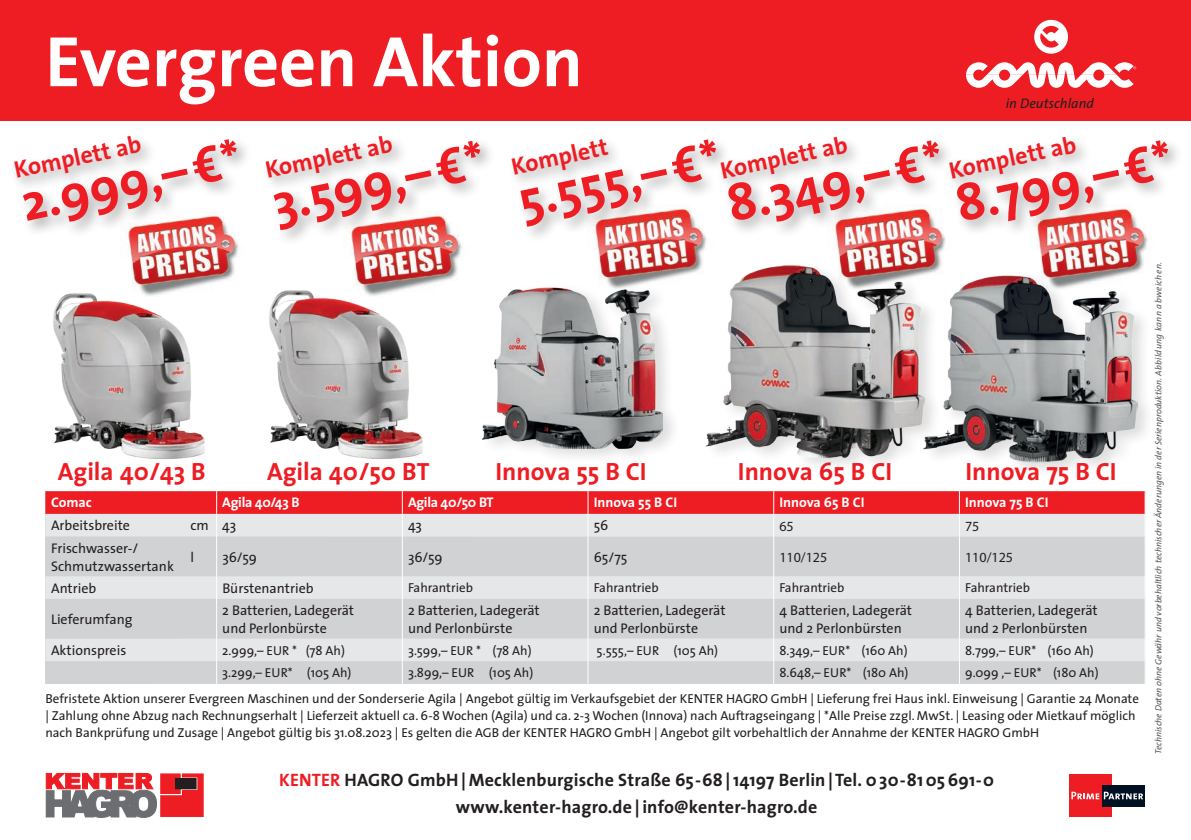
<style>
.page{position:relative;width:1191px;height:840px;background:#fff}
.page>*{position:absolute;margin:0;border:0;box-sizing:border-box;transform-origin:0 0}
.t1{font:700 72px "The Sans";color:#fff}
.t2{font:700 52px "The Sans";color:#ee1d23}
.t3{font:700 25px "The Sans";color:#ee1d23}
.t4{font:700 24px/47.6px "The Sans";color:#ee1d23}
.t5{font:700 18px/26px "The Sans";letter-spacing:.01em;color:#231f20;text-align:center}
.t6{font:14px/18px "The Sans";color:#231f20}
.t7{font:700 14px "The Sans";letter-spacing:-.01em;color:#fff}
.t8{font:14px "Myriad Pro";color:#231f20}
.t9{font:italic 13.8px "The Sans";color:#231f20}
.t10{font:13px/17px "The Sans";color:#231f20}
.t11{font:italic 9px "The Sans";color:#57585a}
.s1{font-size:52px}
.s2{font-family:"Thesis Euro";font-weight:400;font-size:52px}
.s3{font-family:"Thesis Euro";font-weight:400}
.s4{font-size:24px}
.s5{color:#ee1d23}
</style>
<div class="page">
<div style="left:1068px;top:773px;width:43px;height:43px;background:#ee1d23"></div>
<div style="left:1101px;top:784px;width:43px;height:21px;background:#001123"></div>
<svg style="left:1071px;top:791px;width:72px;height:7px"></svg>
<svg style="left:46px;top:772px;width:158px;height:45px"></svg>
<div style="left:176px;top:778px;width:20px;height:10px;background:#231f20"></div>
<img style="left:595px;top:242px;width:111px;height:40px">
<img style="left:836px;top:238px;width:110px;height:22px">
<img style="left:1038px;top:237px;width:110px;height:33px">
<img style="left:128px;top:238px;width:111px;height:54px">
<img style="left:352px;top:246px;width:110px;height:43px">
<div style="left:0;top:0;width:1191px;height:120px;background:#ee1d23"></div>
<div style="left:262px;top:132px;width:234px;height:114px;background:#231f20;opacity:.35"></div>
<div style="left:508px;top:136px;width:223px;height:106px;background:#231f20;opacity:.35"></div>
<div style="left:716px;top:133px;width:238px;height:105px;background:#231f20;opacity:.35"></div>
<div style="left:945px;top:132px;width:238px;height:105px;background:#231f20;opacity:.35"></div>
<svg style="left:966px;top:62px;width:170px;height:26px"></svg>
<svg style="left:1034px;top:20px;width:34px;height:34px"></svg>
<svg style="left:45px;top:536px;width:1099px;height:147px;background:#d7d8da"></svg>
<svg style="left:45px;top:491px;width:1100px;height:45px;background:#ea8185"></svg>
<hr style="left:216px;top:536px;width:1px;height:40px;background:#fff">
<hr style="left:402px;top:536px;width:1px;height:40px;background:#fff">
<hr style="left:587px;top:536px;width:1px;height:40px;background:#fff">
<hr style="left:773px;top:536px;width:1px;height:40px;background:#fff">
<hr style="left:959px;top:536px;width:1px;height:40px;background:#fff">
<svg style="left:216px;top:576px;width:1px;height:22px"></svg>
<svg style="left:402px;top:576px;width:1px;height:22px"></svg>
<svg style="left:587px;top:576px;width:1px;height:22px"></svg>
<svg style="left:773px;top:576px;width:1px;height:22px"></svg>
<svg style="left:959px;top:576px;width:1px;height:22px"></svg>
<svg style="left:1144px;top:576px;width:1px;height:22px"></svg>
<hr style="left:216px;top:598px;width:1px;height:40px;background:#fff">
<hr style="left:402px;top:598px;width:1px;height:40px;background:#fff">
<hr style="left:587px;top:598px;width:1px;height:40px;background:#fff">
<hr style="left:773px;top:598px;width:1px;height:40px;background:#fff">
<hr style="left:959px;top:598px;width:1px;height:40px;background:#fff">
<svg style="left:216px;top:638px;width:1px;height:45px"></svg>
<svg style="left:402px;top:638px;width:1px;height:45px"></svg>
<svg style="left:587px;top:638px;width:1px;height:45px"></svg>
<svg style="left:773px;top:638px;width:1px;height:45px"></svg>
<svg style="left:959px;top:638px;width:1px;height:45px"></svg>
<svg style="left:1144px;top:638px;width:1px;height:45px"></svg>
<div style="left:705px;top:260px;width:237px;height:213px;background:#231f20;opacity:.15"></div>
<img style="left:705px;top:265px;width:219px;height:201px">
<div style="left:922px;top:270px;width:233px;height:208px;background:#231f20;opacity:.15"></div>
<img style="left:918px;top:275px;width:219px;height:195px">
<div style="left:480px;top:282px;width:200px;height:183px;background:#231f20;opacity:.15"></div>
<img style="left:480px;top:285px;width:182px;height:173px">
<img style="left:53px;top:292px;width:152px;height:167px">
<img style="left:269px;top:289px;width:154px;height:170px">
<div style="left:11px;top:132px;width:242px;height:106px;background:#231f20;opacity:.35"></div>
<h1 class="t1" style="left:45px;top:2px;width:539px">Evergreen Aktion</h1>
<h3 class="t4" style="left:261px;top:146px;width:131px;rotate:-12deg">Komplett ab</h3>
<p class="t9" style="left:1005px;top:92px;width:90px">in Deutschland</p>
<h3 class="t4" style="left:10px;top:146px;width:131px;rotate:-12deg">Komplett ab</h3>
<h3 class="t4" style="left:715px;top:147px;width:354px;text-indent:-203px;rotate:-12deg"><span class="s1">5.555,–</span><span class="s2">f</span><span class="s1">*</span>Komplett ab<br><span class="s1">8.349,–</span><span class="s2">f</span><span class="s1">*</span> Komplett ab</h3>
<h2 class="t2" style="left:13px;top:161px;width:225px;rotate:-12deg">2.999,–<span class="s3">f</span>*</h2>
<h2 class="t2" style="left:264px;top:161px;width:341px;rotate:-12deg">3.599,–<span class="s3">f</span>* <span class="s4">Komplett</span></h2>
<h2 class="t2" style="left:947px;top:162px;width:222px;rotate:-12deg">8.799,–<span class="s3">f</span>*</h2>
<h3 class="t3" style="left:58px;top:450px;width:149px">Agila 40/43 B</h3>
<h3 class="t3" style="left:267px;top:450px;width:164px">Agila 40/50 BT</h3>
<h3 class="t3" style="left:495px;top:450px;width:153px">Innova 55 B CI</h3>
<h3 class="t3" style="left:738px;top:450px;width:156px">Innova 65 B CI</h3>
<h3 class="t3" style="left:965px;top:450px;width:153px">Innova 75 B CI</h3>
<p class="t7" style="left:51px;top:490px;width:42px">Comac</p>
<p class="t7" style="left:222px;top:490px;width:79px">Agila 40/43 B</p>
<p class="t7" style="left:408px;top:490px;width:87px">Agila 40/50 BT</p>
<p class="t7" style="left:593px;top:490px;width:85px">Innova 55 B CI</p>
<p class="t7" style="left:779px;top:490px;width:87px">Innova 65 B CI</p>
<p class="t7" style="left:965px;top:490px;width:85px">Innova 75 B CI</p>
<p class="t6" style="left:51px;top:516px;width:80px">Arbeitsbreite</p>
<p class="t6" style="left:190px;top:516px;width:47px">cm 43</p>
<p class="t6" style="left:408px;top:516px;width:16px">43</p>
<p class="t6" style="left:593px;top:516px;width:16px">56</p>
<p class="t8" style="left:779px;top:517px;width:16px">65</p>
<p class="t8" style="left:965px;top:517px;width:16px">75</p>
<p class="t6" style="left:51px;top:538px;width:124px">Frischwasser-/<br>Schmutzwassertank</p>
<p class="t6" style="left:191px;top:547px;width:5px">l</p>
<p class="t6" style="left:222px;top:547px;width:36px">36/59</p>
<p class="t6" style="left:408px;top:547px;width:36px">36/59</p>
<p class="t6" style="left:594px;top:547px;width:35px">65/75</p>
<p class="t8" style="left:779px;top:548px;width:49px">110/125</p>
<p class="t8" style="left:965px;top:548px;width:49px">110/125</p>
<p class="t6" style="left:51px;top:578px;width:47px">Antrieb</p>
<p class="t6" style="left:222px;top:578px;width:93px">Bürstenantrieb</p>
<p class="t10" style="left:408px;top:578px;width:66px">Fahrantrieb</p>
<p class="t10" style="left:593px;top:578px;width:66px">Fahrantrieb</p>
<p class="t10" style="left:779px;top:578px;width:66px">Fahrantrieb</p>
<p class="t10" style="left:965px;top:578px;width:66px">Fahrantrieb</p>
<p class="t6" style="left:51px;top:609px;width:83px">Lieferumfang</p>
<p class="t6" style="left:222px;top:600px;width:133px">2 Batterien, Ladegerät und Perlonbürste</p>
<p class="t6" style="left:408px;top:600px;width:133px">2 Batterien, Ladegerät und Perlonbürste</p>
<p class="t6" style="left:593px;top:600px;width:133px">2 Batterien, Ladegerät und Perlonbürste</p>
<p class="t6" style="left:779px;top:600px;width:134px">4 Batterien, Ladegerät und 2 Perlonbürsten</p>
<p class="t6" style="left:965px;top:600px;width:134px">4 Batterien, Ladegerät und 2 Perlonbürsten</p>
<p class="t6" style="left:51px;top:640px;width:77px">Aktionspreis</p>
<p class="t10" style="left:222px;top:641px;width:124px">2.999,– EUR * (78 Ah)</p>
<p class="t10" style="left:408px;top:641px;width:125px">3.599,– EUR * (78 Ah)</p>
<p class="t10" style="left:596px;top:641px;width:123px">5.555,– EUR (105 Ah)</p>
<p class="t10" style="left:779px;top:641px;width:130px">8.349,– EUR* (160 Ah)</p>
<p class="t10" style="left:965px;top:641px;width:130px">8.799,– EUR* (160 Ah)</p>
<p class="t10" style="left:222px;top:663px;width:131px">3.299,– EUR* (105 Ah)</p>
<p class="t10" style="left:408px;top:663px;width:127px">3.899,– EUR (105 Ah)</p>
<p class="t10" style="left:779px;top:663px;width:131px">8.648,– EUR* (180 Ah)</p>
<p class="t10" style="left:965px;top:663px;width:135px">9.099 ,– EUR* (180 Ah)</p>
<p class="t10" style="left:45px;top:689px;width:1095px">Befristete Aktion unserer Evergreen Maschinen und der Sonderserie Agila | Angebot gültig im Verkaufsgebiet der KENTER HAGRO GmbH | Lieferung frei Haus inkl. Einweisung | Garantie 24 Monate | Zahlung ohne Abzug nach Rechnungserhalt | Lieferzeit aktuell ca. 6-8 Wochen (Agila) und ca. 2-3 Wochen (Innova) nach Auftragseingang | *Alle Preise zzgl. MwSt. | Leasing oder Mietkauf möglich nach Bankprüfung und Zusage | Angebot gültig bis 31.08.2023 | Es gelten die AGB der KENTER HAGRO GmbH | Angebot gilt vorbehaltlich der Annahme der KENTER HAGRO GmbH</p>
<h3 class="t5" style="left:279px;top:766px;width:716px"><span class="s5">KENTER</span> HAGRO GmbH|Mecklenburgische Straße 65-68 |14197 Berlin |Tel. 030-8105691-0 www.kenter-hagro.de | info@kenter-hagro.de</h3>
<p class="t11" style="left:1151px;top:753px;width:493px;rotate:-90deg">Technische Daten ohne Gewähr und vorbehaltlich technischer Änderungen in der Serienproduktion. Abbildung kann abweichen.</p>
</div>
